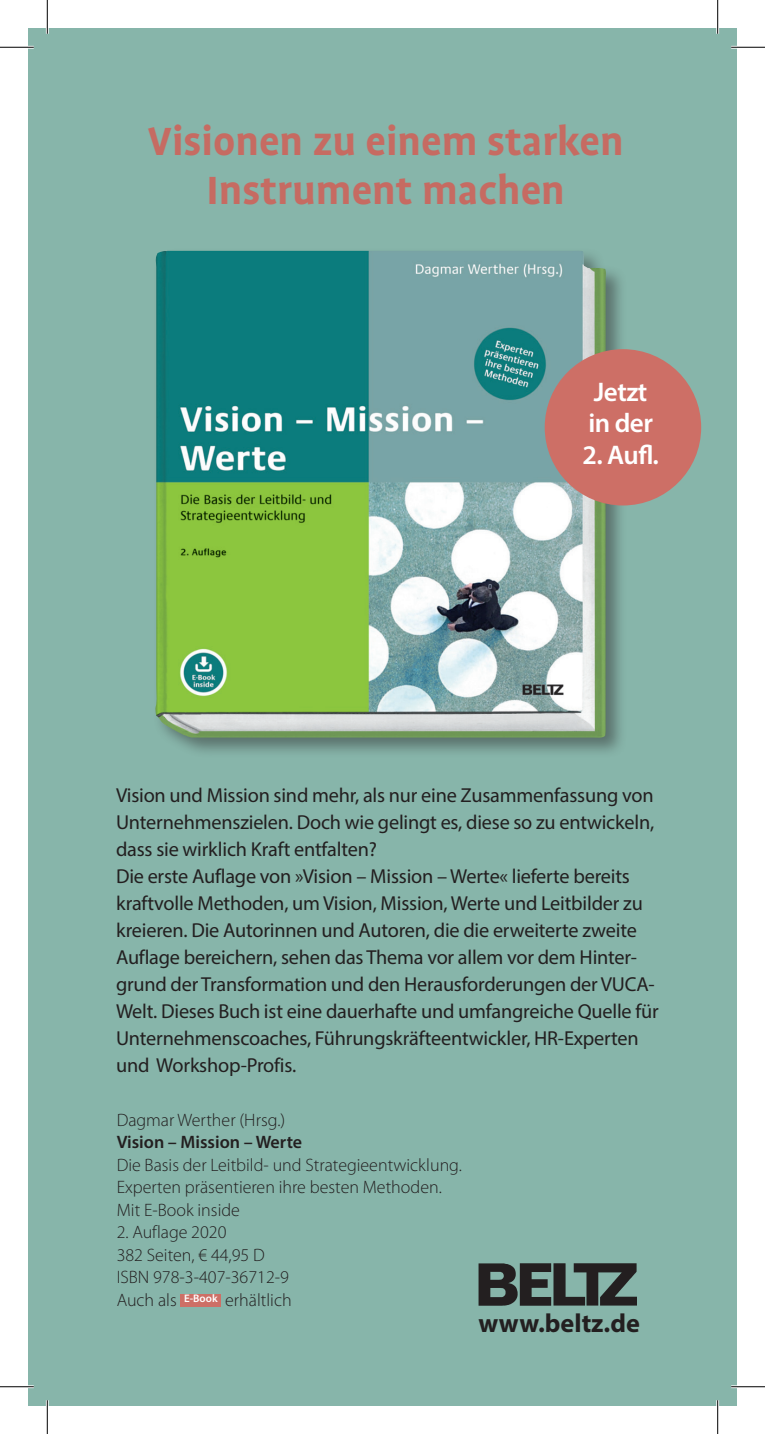
<style>
.page{position:relative;width:765px;height:1434px;background:#fff}
.page>*{position:absolute;margin:0;border:0;box-sizing:border-box;transform-origin:0 0}
.t1{font:700 45px/49.5px "Profile OT";color:#c66b62;text-align:center}
.t2{font:600 27px/31.5px "Myriad Pro";letter-spacing:-.02em;color:#fff}
.t3{font:700 26.1px "Myriad Pro";color:#231f20}
.t4{font:20.25px/27px "Myriad Pro";letter-spacing:-.01em;color:#231f20}
.t5{font:300 18px/22.5px "Myriad Pro";color:#231f20}
.t6{font:600 18px "Myriad Pro";color:#231f20}
</style>
<div class="page">
<div style="left:28px;top:28px;width:708px;height:1378px;background:#87b5aa"></div>
<div style="left:152px;top:247px;width:475px;height:512px;background:#231f20;opacity:.45"></div>
<img style="left:155px;top:251px;width:450px;height:487px">
<div style="left:544px;top:349px;width:156px;height:156px;background:#cd6f66;border-radius:50%"></div>
<div style="left:180px;top:1294px;width:41px;height:12px;background:#cd6f66"></div>
<img style="left:478px;top:1263px;width:158px;height:42px">
<hr style="left:0;top:46px;width:34px;height:3px;background:#fff">
<hr style="left:730px;top:46px;width:34px;height:3px;background:#fff">
<hr style="left:0;top:1385px;width:34px;height:3px;background:#fff">
<hr style="left:730px;top:1385px;width:34px;height:3px;background:#fff">
<hr style="left:46px;top:0;width:3px;height:34px;background:#fff">
<hr style="left:46px;top:1400px;width:3px;height:34px;background:#fff">
<hr style="left:716px;top:0;width:2px;height:34px;background:#fff">
<hr style="left:716px;top:1400px;width:2px;height:34px;background:#fff">
<hr style="left:0;top:47px;width:34px;height:1px;background:#000">
<hr style="left:730px;top:47px;width:34px;height:1px;background:#000">
<hr style="left:0;top:1386px;width:34px;height:1px;background:#000">
<hr style="left:730px;top:1386px;width:34px;height:1px;background:#000">
<hr style="left:47px;top:0;width:1px;height:34px;background:#000">
<hr style="left:47px;top:1400px;width:1px;height:34px;background:#000">
<hr style="left:717px;top:0;width:1px;height:34px;background:#000">
<hr style="left:717px;top:1400px;width:1px;height:34px;background:#000">
<h1 class="t1" style="left:148px;top:118px;width:477px">Visionen zu einem starken<br>Instrument machen</h1>
<h2 class="t2" style="left:588px;top:375px;width:66px">Jetzt in der</h2>
<h2 class="t2" style="left:582px;top:438px;width:78px">2. Aufl.</h2>
<p class="t4" style="left:116px;top:781px;width:544px">Vision und Mission sind mehr, als nur eine Zusammenfassung von Unternehmenszielen. Doch wie gelingt es, diese so zu entwickeln, dass sie wirklich Kraft entfalten?<br>Die erste Auflage von »Vision – Mission – Werte« lieferte bereits kraftvolle Methoden, um Vision, Mission, Werte und Leitbilder zu kreieren. Die Autorinnen und Autoren, die die erweiterte zweite Auflage bereichern, sehen das Thema vor allem vor dem Hinter&shy;grund der Transformation und den Herausforderungen der VUCA-Welt. Dieses Buch ist eine dauerhafte und umfangreiche Quelle für Unternehmenscoaches, Führungskräfteentwickler, HR-Experten und Workshop-Profis.</p>
<p class="t5" style="left:117px;top:1108px;width:170px">Dagmar Werther (Hrsg.)</p>
<p class="t6" style="left:117px;top:1131px;width:187px">Vision – Mission – Werte</p>
<p class="t5" style="left:117px;top:1153px;width:346px">Die Basis der Leitbild- und Strategieentwicklung.<br>Experten präsentieren ihre besten Methoden.<br>Mit E-Book inside</p>
<p class="t5" style="left:117px;top:1221px;width:176px">2. Auflage 2020<br>382 Seiten, € 44,95 D<br>ISBN 978-3-407-36712-9<br>Auch als <sup>E-Book</sup> erhältlich</p>
<p class="t3" style="left:478px;top:1306px;width:163px">www.beltz.de</p>
</div>
